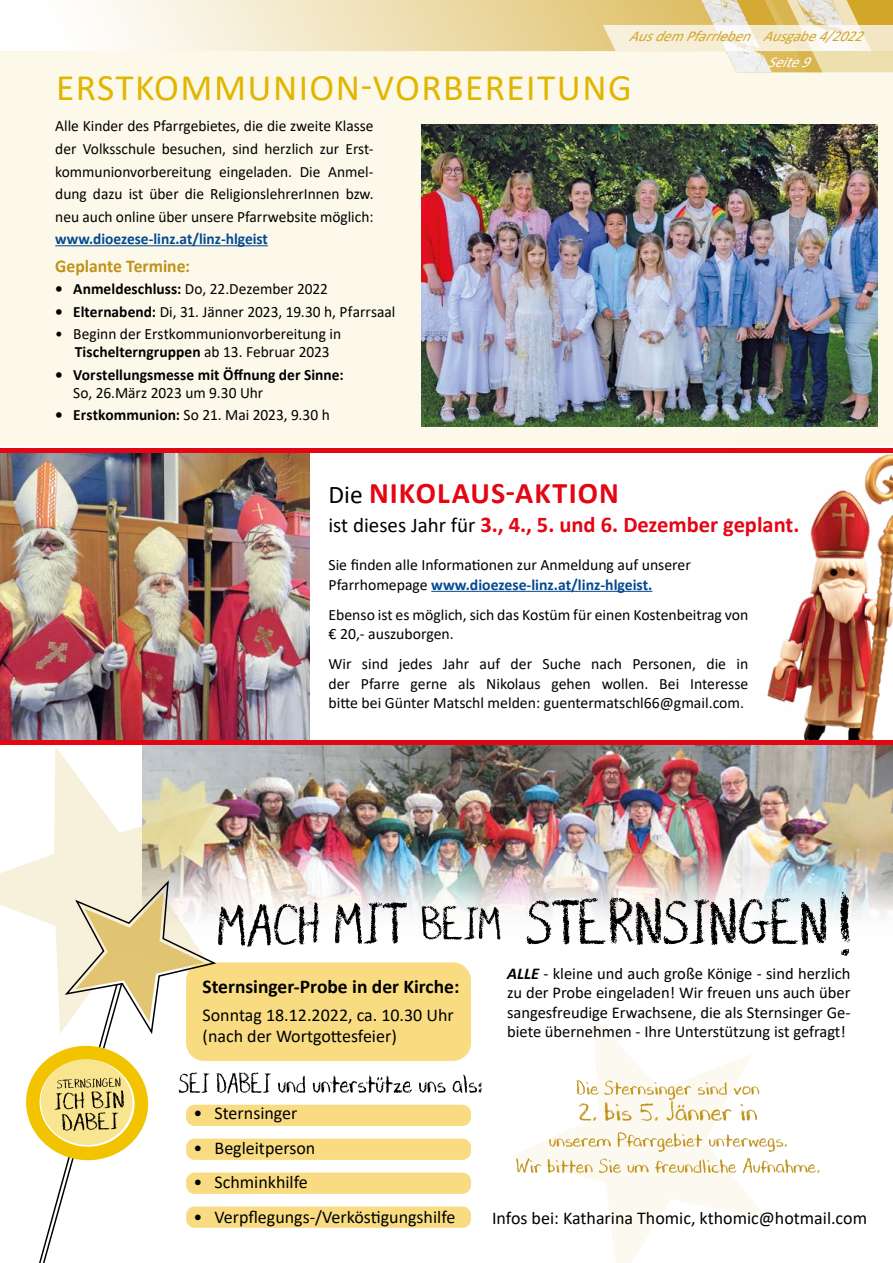
<style>
.page{position:relative;width:893px;height:1263px;background:#fff}
.page>*{position:absolute;margin:0;border:0;box-sizing:border-box;transform-origin:0 0}
.t1{font:37.5px "Calibri";letter-spacing:.04em;color:#e1b600}
.t2{font:700 30px "Calibri";letter-spacing:.035em;color:#e30613}
.t3{font:700 22.5px "Calibri";color:#e30613}
.t4{font:700 19.5px "Calibri";color:#000}
.t5{font:18px/21px "Calibri";color:#000}
.t6{font:700 18px "Calibri";letter-spacing:-.005em;color:#c0921a}
.t7{font:16.5px/19.5px "Calibri";color:#000;text-align:justify}
.t8{font:15.75px/22.5px "Calibri";color:#000;text-align:justify}
.t9{font:700 15.75px "Calibri";letter-spacing:.005em;color:#000}
.t10{font:700 15.75px "Calibri";color:#034991}
.t11{font:italic 15px "Calibri";color:#d2a629}
.t12{font:italic 15px "Calibri";color:#fff}
.s1{font-weight:700}
.s2{font-weight:400;font-size:25.5px;color:#000}
.s3{font-weight:400;font-size:21px;color:#000}
.s4{font-weight:700;color:#034991}
.s5{font-weight:700;font-style:italic}
</style>
<div class="page">
<img style="left:732px;top:445px;width:161px;height:296px">
<div style="left:0;top:51px;width:893px;height:394px;background:#fcf9eb"></div>
<hr style="left:55px;top:245px;width:213px;height:1px;background:#034991">
<img style="left:421px;top:125px;width:456px;height:302px">
<img style="left:142px;top:745px;width:751px;height:172px">
<svg style="left:0;top:746px;width:221px;height:164px"></svg>
<img style="left:0;top:453px;width:310px;height:288px">
<hr style="left:0;top:741px;width:893px;height:4px;background:#e30613">
<svg style="left:15px;top:878px;width:835px;height:385px"></svg>
<hr style="left:431px;top:591px;width:221px;height:1px;background:#034991">
<hr style="left:0;top:449px;width:893px;height:4px;background:#e30613">
<svg style="left:96px;top:0;width:797px;height:72px"></svg>
<p class="t11" style="left:629px;top:26px;width:244px">AusdemPfarrleben Ausgabe4/2022</p>
<p class="t12" style="left:768px;top:51px;width:52px">Seite9</p>
<h1 class="t1" style="left:56px;top:62px;width:577px">ERSTKOMMUNION-VORBEREITUNG</h1>
<p class="t8" style="left:55px;top:115px;width:320px">Alle Kinder des Pfarrgebietes, die die zweite Klasse der Volksschule besuchen, sind herzlich zur Erst&shy;kommunionvorbereitung eingeladen. Die Anmel&shy;dung dazu ist über die ReligionslehrerInnen bzw. neu auch online über unsere Pfarrwebsite möglich:</p>
<p class="t10" style="left:55px;top:228px;width:214px">www.dioezese-linz.at/linz-hlgeist</p>
<p class="t6" style="left:55px;top:253px;width:136px">Geplante Termine:</p>
<p class="t8" style="left:55px;top:277px;width:274px"><span class="s1">• Anmeldeschluss:</span> Do, 22.Dezember 2022</p>
<p class="t8" style="left:55px;top:300px;width:342px"><span class="s1">• Elternabend:</span> Di, 31. Jänner 2023, 19.30 h, Pfarrsaal</p>
<p class="t8" style="left:55px;top:325px;width:287px;line-height:18px;text-align:center">• Beginn der Erstkommunionvorbereitung in<br><span class="s1">Tischelterngruppen</span> ab 13. Februar 2023</p>
<p class="t9" style="left:55px;top:363px;width:290px">• Vorstellungsmesse mit Öffnung der Sinne:</p>
<p class="t8" style="left:73px;top:381px;width:192px">So, 26.März 2023 um 9.30 Uhr</p>
<p class="t8" style="left:55px;top:403px;width:276px"><span class="s1">• Erstkommunion:</span> So 21. Mai 2023, 9.30 h</p>
<h2 class="t2" style="left:328px;top:472px;width:292px"><span class="s2">Die</span> NIKOLAUS-AKTION</h2>
<h3 class="t3" style="left:328px;top:509px;width:472px"><span class="s3">ist dieses Jahr für</span> 3., 4., 5. und 6. Dezember geplant.</h3>
<p class="t8" style="left:328px;top:555px;width:364px;line-height:19.5px">Sie finden alle Informationen zur Anmeldung auf unserer<br>Pfarrhomepage <span class="s4">www.dioezese-linz.at/linz-hlgeist.</span></p>
<p class="t8" style="left:328px;top:604px;width:421px;line-height:19.5px">Ebenso ist es möglich, sich das Kostüm für einen Kostenbeitrag von € 20,- auszuborgen.</p>
<p class="t8" style="left:328px;top:654px;width:421px;line-height:19.5px">Wir sind jedes Jahr auf der Suche nach Personen, die in der Pfarre gerne als Nikolaus gehen wollen. Bei Interesse bitte bei Günter Matschl melden: guentermatschl66@gmail.com.</p>
<p class="t4" style="left:203px;top:972px;width:258px">Sternsinger-Probe in der Kirche:</p>
<p class="t5" style="left:203px;top:1004px;width:253px">Sonntag 18.12.2022, ca. 10.30 Uhr (nach der Wortgottesfeier)</p>
<p class="t5" style="left:194px;top:1102px;width:105px">• Sternsinger</p>
<p class="t5" style="left:194px;top:1137px;width:123px">• Begleitperson</p>
<p class="t5" style="left:194px;top:1171px;width:116px">• Schminkhilfe</p>
<p class="t5" style="left:194px;top:1206px;width:263px">• Verpflegungs-/Verköstigungshilfe</p>
<p class="t7" style="left:507px;top:963px;width:345px"><span class="s5">ALLE</span> - kleine und auch große Könige - sind herzlich zu der Probe eingeladen! Wir freuen uns auch über sangesfreudige Erwachsene, die als Sternsinger Ge&shy;biete übernehmen - Ihre Unterstützung ist gefragt!</p>
<p class="t5" style="left:492px;top:1207px;width:377px">Infos bei: Katharina Thomic, kthomic@hotmail.com</p>
</div>
